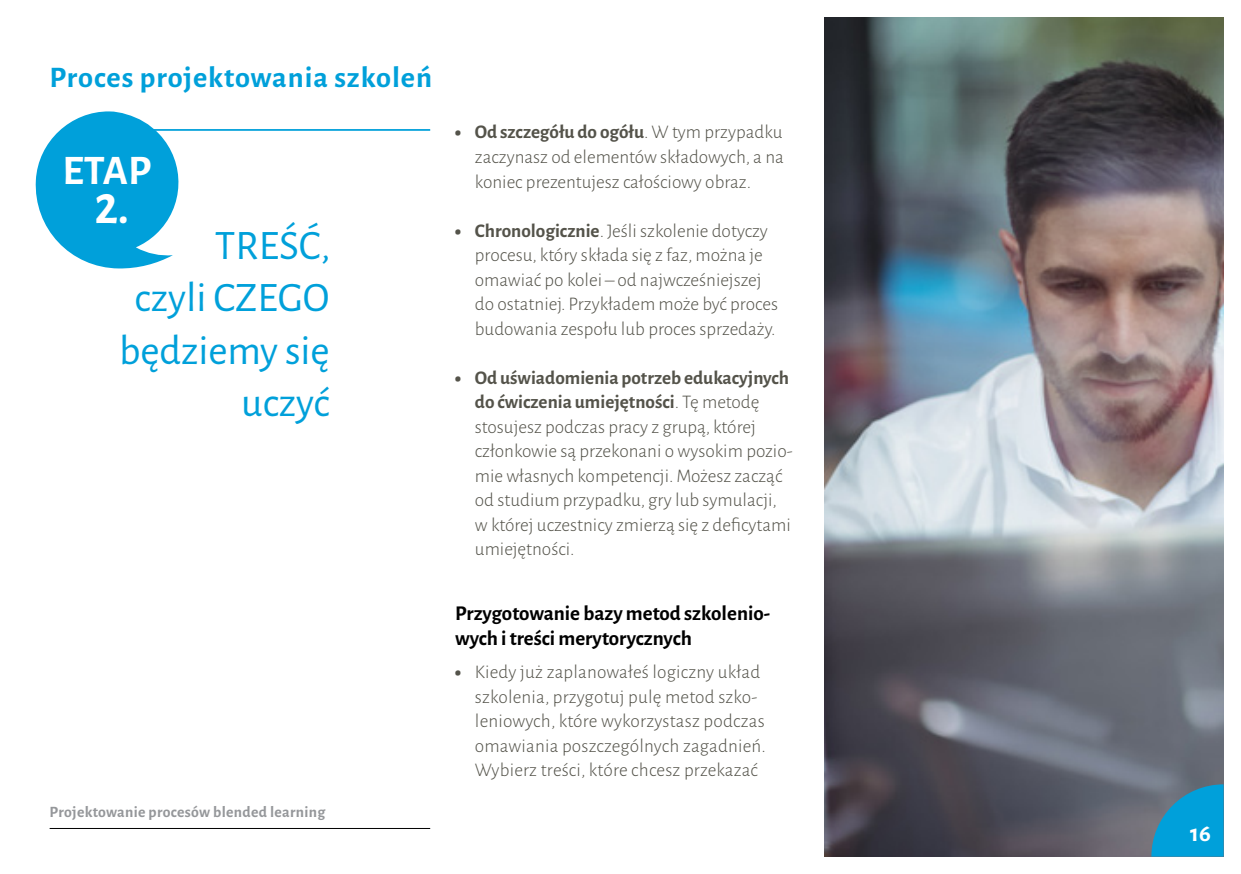
<style>
.page{position:relative;width:1241px;height:874px;background:#fff}
.page>*{position:absolute;margin:0;border:0;box-sizing:border-box;transform-origin:0 0}
.t1{font:700 48.82px "Alegreya Sans";color:#fff}
.t2{font:42px/52.5px "Alegreya Sans";color:#00a0da;text-align:right}
.t3{font:700 42px "Alegreya Sans";color:#fff}
.t4{font:700 29.75px "Alegreya Sans";letter-spacing:.03em;color:#00a0da}
.t5{font:700 24.5px "Alegreya Sans";color:#fff}
.t6{font:700 21px/24.5px "Alegreya Sans";color:#000}
.t7{font:300 19.25px/24.5px "Alegreya Sans";color:#54534a}
.t8{font:700 15.75px "Alegreya Sans";letter-spacing:.02em;color:#95979a}
.s1{font-weight:900}
.s2{font-weight:700}
</style>
<div class="page">
<svg style="left:35px;top:111px;width:144px;height:157px"></svg>
<hr style="left:102px;top:129px;width:328px;height:2px;background:#00a0da">
<img style="left:824px;top:17px;width:399px;height:839px">
<svg style="left:1151px;top:784px;width:72px;height:72px;background:#1995c4"></svg>
<hr style="left:50px;top:827px;width:380px;height:1px;background:#000">
<h3 class="t4" style="left:50px;top:55px;width:384px">Proces projektowania szkoleń</h3>
<h2 class="t3" style="left:63px;top:140px;width:90px">ETAP</h2>
<h1 class="t1" style="left:95px;top:171px;width:36px">2.</h1>
<h2 class="t2" style="left:119px;top:217px;width:213px">TREŚĆ,<br>czyli CZEGO będziemy się uczyć</h2>
<p class="t8" style="left:50px;top:800px;width:277px">Projektowanie procesów blended learning</p>
<p class="t7" style="left:475px;top:119px;width:310px;text-align:justify;text-indent:-20px"><span class="s1">•</span> <span class="s2">Od szczegółu do ogółu</span>. W tym przypadku zaczynasz od elementów składowych, a na koniec prezentujesz całościowy obraz.</p>
<p class="t7" style="left:475px;top:217px;width:305px;text-indent:-20px"><span class="s1">•</span> <span class="s2">Chronologicznie</span>. Jeśli szkolenie dotyczy procesu, który składa się z faz, można je omawiać po kolei – od najwcześniejszej do ostatniej. Przykładem może być proces budowania zespołu lub proces sprzedaży.</p>
<p class="t7" style="left:475px;top:364px;width:319px;text-indent:-20px"><span class="s1">•</span> <span class="s2">Od uświadomienia potrzeb edukacyjnych do ćwiczenia umiejętności</span>. Tę metodę stosujesz podczas pracy z grupą, której członkowie są przekonani o wysokim pozio&shy;mie własnych kompetencji. Możesz zacząć od studium przypadku, gry lub symulacji, w której uczestnicy zmierzą się z deficytami umiejętności.</p>
<p class="t6" style="left:455px;top:599px;width:316px">Przygotowanie bazy metod szkolenio&shy;wych i treści merytorycznych</p>
<p class="t7" style="left:475px;top:658px;width:292px;text-indent:-20px"><span class="s1">•</span> Kiedy już zaplanowałeś logiczny układ szkolenia, przygotuj pulę metod szko&shy;leniowych, które wykorzystasz podczas omawiania poszczególnych zagadnień.<br>Wybierz treści, które chcesz przekazać</p>
<p class="t5" style="left:1189px;top:814px;width:22px">16</p>
</div>
